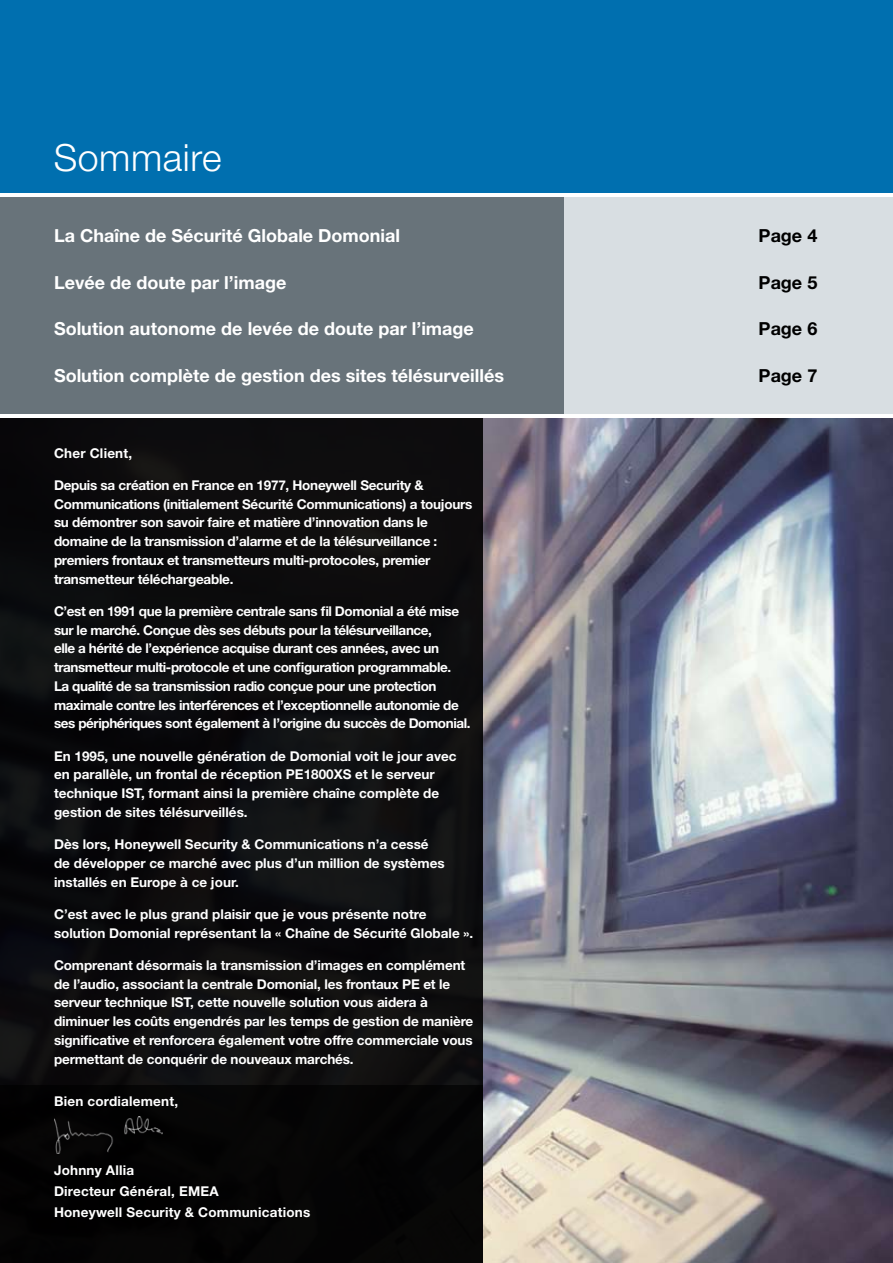
<style>
.page{position:relative;width:893px;height:1263px;background:#fff}
.page>*{position:absolute;margin:0;border:0;box-sizing:border-box;transform-origin:0 0}
.t1{font:300 37.5px "Helvetica Neue";letter-spacing:.015em;color:#fff}
.t2{font:700 18px "Helvetica Neue";color:#fff}
.t3{font:700 18px "Helvetica Neue";color:#000}
.t4{font:700 13.5px/18.8px "Helvetica Neue";letter-spacing:-.01em;color:#fff}
.t5{font:700 13.5px/18.8px "Helvetica Neue";letter-spacing:-.03em;color:#fff}
.t6{font:700 13.5px/21px "Helvetica Neue";letter-spacing:.015em;color:#fff}
</style>
<div class="page">
<img style="left:482px;top:419px;width:411px;height:844px">
<div style="left:0;top:0;width:893px;height:192px;background:#006faf"></div>
<div style="left:557px;top:198px;width:336px;height:216px;background:#d8dee2"></div>
<div style="left:0;top:198px;width:564px;height:216px;background:#68737a"></div>
<div style="left:0;top:418px;width:482px;height:845px;background:#0d0c0e"></div>
<div style="left:0;top:1085px;width:482px;height:178px;background:#000"></div>
<img style="left:54px;top:1116px;width:108px;height:37px">
<h1 class="t1" style="left:54px;top:134px;width:169px">Sommaire</h1>
<h2 class="t2" style="left:54px;top:225px;width:348px">La Chaîne de Sécurité Globale Domonial</h2>
<h2 class="t2" style="left:54px;top:271px;width:234px">Levée de doute par l’image</h2>
<h2 class="t2" style="left:54px;top:318px;width:421px">Solution autonome de levée de doute par l’image</h2>
<h2 class="t2" style="left:54px;top:364px;width:452px">Solution complète de gestion des sites télésurveillés</h2>
<p class="t6" style="left:54px;top:442px;width:80px">Cher Client,</p>
<p class="t4" style="left:54px;top:475px;width:420px">Depuis sa création en France en 1977, Honeywell Security &amp; Communications (initialement Sécurité Communications) a toujours su démontrer son savoir faire et matière d’innovation dans le domaine de la transmission d’alarme et de la télésurveillance : premiers frontaux et transmetteurs multi-protocoles, premier transmetteur téléchargeable.</p>
<p class="t5" style="left:54px;top:601px;width:418px">C’est en 1991 que la première centrale sans fil Domonial a été mise sur le marché. Conçue dès ses débuts pour la télésurveillance,<br>elle a hérité de l’expérience acquise durant ces années, avec un transmetteur multi-protocole et une configuration programmable.<br>La qualité de sa transmission radio conçue pour une protection maximale contre les interférences et l’exceptionnelle autonomie de ses périphériques sont également à l’origine du succès de Domonial.</p>
<p class="t4" style="left:54px;top:746px;width:404px">En 1995, une nouvelle génération de Domonial voit le jour avec en parallèle, un frontal de réception PE1800XS et le serveur technique IST, formant ainsi la première chaîne complète de gestion de sites télésurveillés.</p>
<p class="t4" style="left:54px;top:835px;width:392px">Dès lors, Honeywell Security &amp; Communications n’a cessé de développer ce marché avec plus d’un million de systèmes installés en Europe à ce jour.</p>
<p class="t4" style="left:54px;top:904px;width:421px">C’est avec le plus grand plaisir que je vous présente notre solution Domonial représentant la « Chaîne de Sécurité Globale ».</p>
<p class="t4" style="left:54px;top:955px;width:421px">Comprenant désormais la transmission d’images en complément de l’audio, associant la centrale Domonial, les frontaux PE et le serveur technique IST, cette nouvelle solution vous aidera à diminuer les coûts engendrés par les temps de gestion de manière significative et renforcera également votre offre commerciale vous permettant de conquérir de nouveaux marchés.</p>
<p class="t6" style="left:54px;top:1090px;width:126px">Bien cordialement,</p>
<p class="t6" style="left:54px;top:1159px;width:258px">Johnny Allia<br>Directeur Général, EMEA<br>Honeywell Security &amp; Communications</p>
<h2 class="t3" style="left:759px;top:225px;width:60px">Page 4</h2>
<h2 class="t3" style="left:759px;top:271px;width:60px">Page 5</h2>
<h2 class="t3" style="left:759px;top:318px;width:60px">Page 6</h2>
<h2 class="t3" style="left:759px;top:364px;width:60px">Page 7</h2>
</div>
